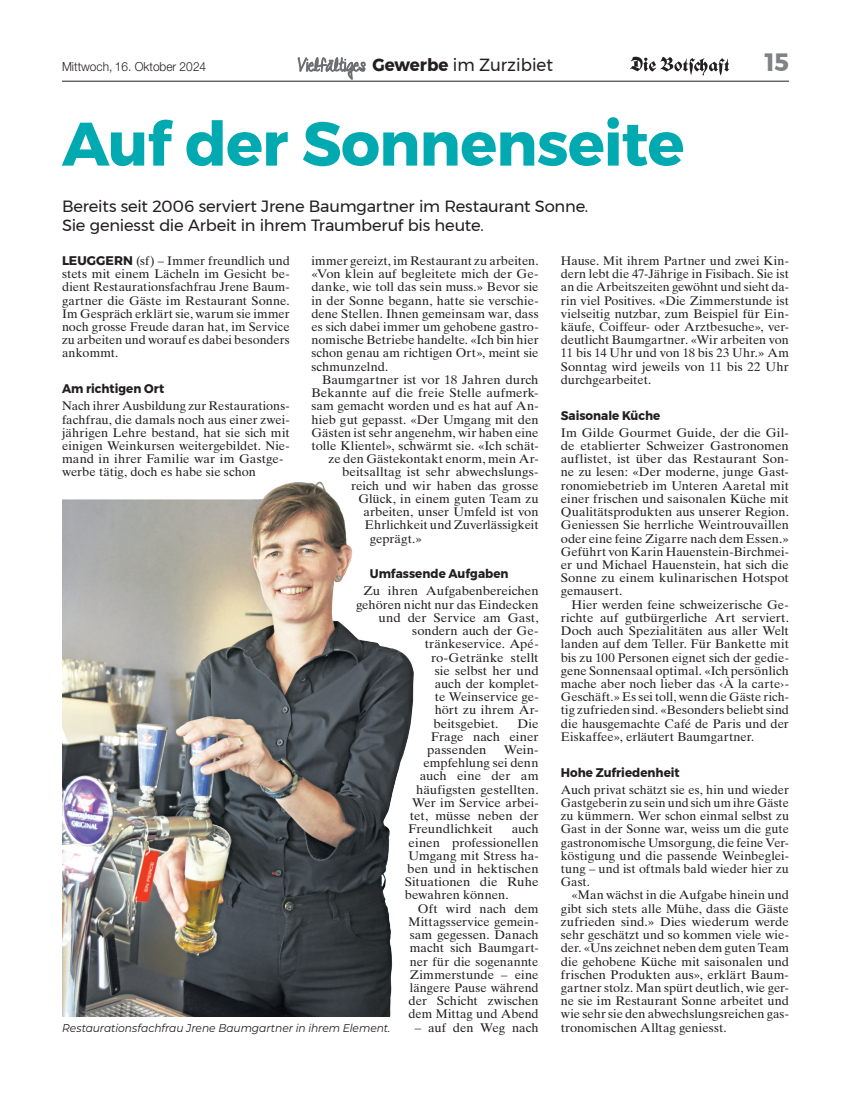
<style>
.page{position:relative;width:851px;height:1099px;background:#fff}
.page>*{position:absolute;margin:0;border:0;box-sizing:border-box;transform-origin:0 0}
.t1{font:700 61.25px "Montserrat";letter-spacing:-.015em;color:#00aab0}
.t2{font:700 25px "Montserrat";color:#808285;scale:.95 1}
.t3{font:17.5px "Talkingtothe Moon";color:#6c6d70;scale:.95 1}
.t4{font:16.25px/19.4px "Montserrat";letter-spacing:-.01em;color:#231f20}
.t5{font:12.5px/13.2px "Times Ten LT";color:#231f20;text-align:justify}
.t6{font:12.5px/13.2px "Times Ten LT";color:#231f20;text-align:justify;scale:1.05 1}
.t7{font:700 12.5px "Montserrat";color:#231f20;scale:.95 1}
.t8{font:300 12.5px "Helvetica Neue LT";color:#231f20;scale:.95 1}
.t9{font:12.5px "Times Ten LT";color:#231f20;scale:1.04 1}
.t10{font:12.5px "Times Ten LT";letter-spacing:.02em;color:#231f20}
.t11{font:italic 11.25px "Montserrat";letter-spacing:-.005em;color:#231f20;scale:.95 1}
.s1{font-family:"Montserrat";font-weight:700;color:#231f20}
.s2{font-family:"Montserrat";color:#231f20}
.s3{font-family:"Montserrat";font-weight:700}
</style>
<div class="page">
<svg style="left:630px;top:57px;width:99px;height:18px"></svg>
<svg style="left:298px;top:58px;width:67px;height:21px"></svg>
<hr style="left:62px;top:81px;width:726px;height:1px;background:#231f20">
<img style="left:62px;top:481px;width:352px;height:535px">
<p class="t8" style="left:62px;top:59px;width:153px">Mittwoch, 16. Oktober 2024</p>
<h3 class="t3" style="left:298px;top:55px;width:270px">Vielfältiges <span class="s1">Gewerbe</span> <span class="s2">im Zurzibiet</span></h3>
<h2 class="t2" style="left:765px;top:43px;width:27px">15</h2>
<h1 class="t1" style="left:62px;top:95px;width:623px">Auf der Sonnenseite</h1>
<h3 class="t4" style="left:62px;top:196px;width:527px">Bereits seit 2006 serviert Jrene Baumgartner im Restaurant Sonne.<br>Sie geniesst die Arbeit in ihrem Traumberuf bis heute.</h3>
<p class="t5" style="left:62px;top:254px;width:229px"><span class="s3">LEUGGERN</span> (sf) – Immer freundlich und stets mit einem Lächeln im Gesicht be&shy;dient Restaurationsfachfrau Jrene Baum&shy;gartner die Gäste im Restaurant Sonne.<br>Im Gespräch erklärt sie, warum sie immer noch grosse Freude daran hat, im Service zu arbeiten und worauf es dabei besonders ankommt.</p>
<p class="t7" style="left:62px;top:379px;width:109px">Am richtigen Ort</p>
<p class="t5" style="left:62px;top:399px;width:229px;text-align:left">Nach ihrer Ausbildung zur Restaurations&shy;fachfrau, die damals noch aus einer zwei&shy;jährigen Lehre bestand, hat sie sich mit einigen Weinkursen weitergebildet. Nie&shy;mand in ihrer Familie war im Gastge&shy;werbe tätig, doch es habe sie schon</p>
<p class="t5" style="left:311px;top:254px;width:229px">immer gereizt, im Restaurant zu arbeiten. «Von klein auf begleitete mich der Ge&shy;danke, wie toll das sein muss.» Bevor sie in der Sonne begann, hatte sie verschie&shy;dene Stellen. Ihnen gemeinsam war, dass es sich dabei immer um gehobene gastro&shy;nomische Betriebe handelte. «Ich bin hier schon genau am richtigen Ort», meint sie schmunzelnd.</p>
<p class="t6" style="left:322px;top:373px;width:208px">Baumgartner ist vor 18 Jahren durch</p>
<p class="t6" style="left:311px;top:386px;width:218px">Bekannte auf die freie Stelle aufmerk-</p>
<p class="t5" style="left:311px;top:399px;width:229px">sam gemacht worden und es hat auf An-</p>
<p class="t5" style="left:311px;top:412px;width:229px">hieb gut gepasst. «Der Umgang mit den</p>
<p class="t5" style="left:311px;top:426px;width:229px">Gästen ist sehr angenehm, wir haben eine</p>
<p class="t5" style="left:311px;top:439px;width:229px">tolle Klientel», schwärmt sie. «Ich schät-</p>
<p class="t5" style="left:328px;top:452px;width:212px">ze den Gästekontakt enorm, mein Ar-</p>
<p class="t6" style="left:342px;top:465px;width:188px">beitsalltag ist sehr abwechslungs-</p>
<p class="t6" style="left:351px;top:478px;width:180px">reich und wir haben das grosse</p>
<p class="t5" style="left:358px;top:492px;width:181px">Glück, in einem guten Team zu</p>
<p class="t5" style="left:363px;top:505px;width:176px">arbeiten, unser Umfeld ist von</p>
<p class="t5" style="left:365px;top:518px;width:175px">Ehrlichkeit und Zuverlässigkeit</p>
<p class="t5" style="left:370px;top:531px;width:54px">geprägt.»</p>
<p class="t7" style="left:370px;top:564px;width:148px">Umfassende Aufgaben</p>
<p class="t6" style="left:363px;top:584px;width:168px">Zu ihren Aufgabenbereichen</p>
<p class="t5" style="left:356px;top:597px;width:184px">gehören nicht nur das Eindecken</p>
<p class="t6" style="left:378px;top:611px;width:154px">und der Service am Gast,</p>
<p class="t9" style="left:412px;top:623px;width:123px">sondern auch der Ge-</p>
<p class="t5" style="left:425px;top:637px;width:115px">tränkeservice. Apé-</p>
<p class="t6" style="left:431px;top:650px;width:104px">ro-Getränke stellt</p>
<p class="t6" style="left:435px;top:663px;width:100px">sie selbst her und</p>
<p class="t5" style="left:435px;top:677px;width:105px">auch der komplet-</p>
<p class="t5" style="left:435px;top:690px;width:105px">te Weinservice ge-</p>
<p class="t10" style="left:435px;top:702px;width:105px">hört zu ihrem Ar-</p>
<p class="t6" style="left:433px;top:716px;width:63px">beitsgebiet.</p>
<p class="t6" style="left:517px;top:716px;width:22px">Die</p>
<p class="t6" style="left:431px;top:729px;width:104px">Frage nach einer</p>
<p class="t6" style="left:427px;top:743px;width:58px">passenden</p>
<p class="t6" style="left:504px;top:743px;width:34px">Wein-</p>
<p class="t5" style="left:423px;top:756px;width:116px">empfehlung sei denn</p>
<p class="t6" style="left:420px;top:769px;width:115px">auch eine der am</p>
<p class="t6" style="left:416px;top:782px;width:118px">häufigsten gestellten.</p>
<p class="t5" style="left:412px;top:796px;width:128px">Wer im Service arbei-</p>
<p class="t6" style="left:410px;top:809px;width:124px">tet, müsse neben der</p>
<p class="t6" style="left:408px;top:822px;width:82px">Freundlichkeit</p>
<p class="t6" style="left:511px;top:822px;width:27px">auch</p>
<p class="t6" style="left:408px;top:835px;width:125px">einen professionellen</p>
<p class="t5" style="left:408px;top:848px;width:132px">Umgang mit Stress ha-</p>
<p class="t6" style="left:407px;top:862px;width:127px">ben und in hektischen</p>
<p class="t6" style="left:405px;top:875px;width:129px">Situationen die Ruhe</p>
<p class="t5" style="left:405px;top:888px;width:105px">bewahren können.</p>
<p class="t5" style="left:418px;top:901px;width:122px">Oft wird nach dem</p>
<p class="t5" style="left:408px;top:914px;width:131px">Mittagsservice gemein-</p>
<p class="t5" style="left:410px;top:928px;width:130px">sam gegessen. Danach</p>
<p class="t5" style="left:410px;top:941px;width:130px">macht sich Baumgart-</p>
<p class="t5" style="left:410px;top:954px;width:130px">ner für die sogenannte</p>
<p class="t5" style="left:410px;top:967px;width:130px">Zimmerstunde – eine</p>
<p class="t5" style="left:410px;top:981px;width:130px">längere Pause während</p>
<p class="t5" style="left:408px;top:994px;width:131px">der Schicht zwischen</p>
<p class="t5" style="left:408px;top:1007px;width:132px">dem Mittag und Abend</p>
<p class="t5" style="left:415px;top:1020px;width:125px">– auf den Weg nach</p>
<p class="t5" style="left:560px;top:254px;width:229px">Hause. Mit ihrem Partner und zwei Kin&shy;dern lebt die 47-Jährige in Fisibach. Sie ist an die Arbeitszeiten gewöhnt und sieht da&shy;rin viel Positives. «Die Zimmerstunde ist vielseitig nutzbar, zum Beispiel für Ein&shy;käufe, Coiffeur- oder Arztbesuche», ver&shy;deutlicht Baumgartner. «Wir arbeiten von 11 bis 14 Uhr und von 18 bis 23 Uhr.» Am Sonntag wird jeweils von 11 bis 22 Uhr durchgearbeitet.</p>
<p class="t7" style="left:560px;top:405px;width:106px">Saisonale Küche</p>
<p class="t6" style="left:560px;top:426px;width:219px">Im Gilde Gourmet Guide, der die Gil&shy;de etablierter Schweizer Gastronomen auflistet, ist über das Restaurant Son&shy;ne zu lesen: «Der moderne, junge Gast&shy;ronomiebetrieb im Unteren Aaretal mit einer frischen und saisonalen Küche mit Qualitätsprodukten aus unserer Region.<br>Geniessen Sie herrliche Weintrouvaillen oder eine feine Zigarre nach dem Essen.» Geführt von Karin Hauenstein-Birchmei&shy;er und Michael Hauenstein, hat sich die Sonne zu einem kulinarischen Hotspot gemausert.</p>
<p class="t5" style="left:560px;top:597px;width:229px;text-indent:11px">Hier werden feine schweizerische Ge&shy;richte auf gutbürgerliche Art serviert.<br>Doch auch Spezialitäten aus aller Welt landen auf dem Teller. Für Bankette mit bis zu 100 Personen eignet sich der gedie&shy;gene Sonnensaal optimal. «Ich persönlich mache aber noch lieber das ‹À la carte›- Geschäft.» Es sei toll, wenn die Gäste rich&shy;tig zufrieden sind. «Besonders beliebt sind die hausgemachte Café de Paris und der Eiskaffee», erläutert Baumgartner.</p>
<p class="t7" style="left:560px;top:762px;width:127px">Hohe Zufriedenheit</p>
<p class="t5" style="left:560px;top:782px;width:229px">Auch privat schätzt sie es, hin und wieder Gastgeberin zu sein und sich um ihre Gäste zu kümmern. Wer schon einmal selbst zu Gast in der Sonne war, weiss um die gute gastronomische Umsorgung, die feine Ver&shy;köstigung und die passende Weinbeglei&shy;tung – und ist oftmals bald wieder hier zu Gast.</p>
<p class="t5" style="left:560px;top:888px;width:229px;text-indent:11px">«Man wächst in die Aufgabe hinein und gibt sich stets alle Mühe, dass die Gäste zufrieden sind.» Dies wiederum werde sehr geschätzt und so kommen viele wie&shy;der. «Uns zeichnet neben dem guten Team die gehobene Küche mit saisonalen und frischen Produkten aus», erklärt Baum&shy;gartner stolz. Man spürt deutlich, wie ger&shy;ne sie im Restaurant Sonne arbeitet und wie sehr sie den abwechslungsreichen gas-</p>
<p class="t11" style="left:62px;top:1019px;width:347px">Restaurationsfachfrau Jrene Baumgartner in ihrem Element.</p>
<p class="t5" style="left:560px;top:1020px;width:167px">tronomischen Alltag geniesst.</p>
</div>
